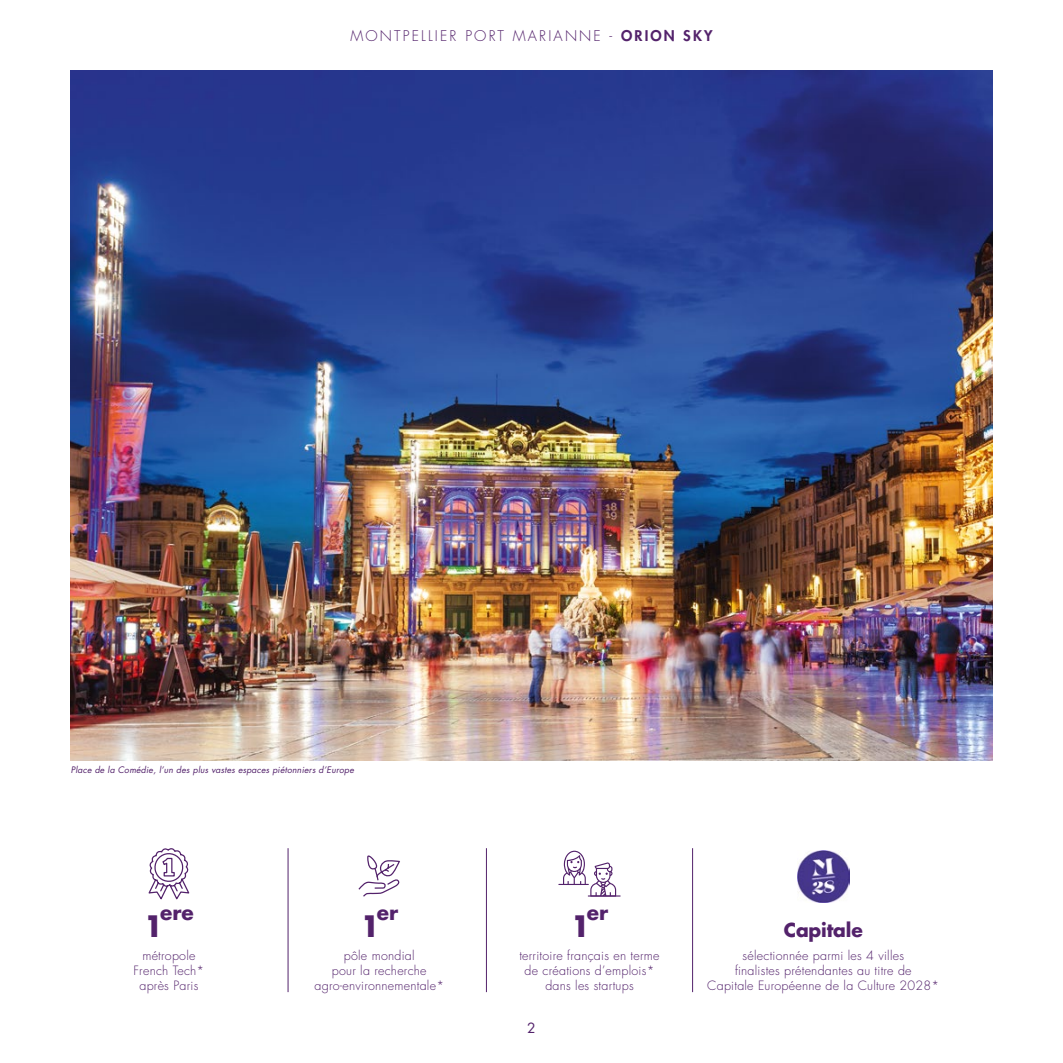
<style>
.page{position:relative;width:1063px;height:1063px;background:#fff}
.page>*{position:absolute;margin:0;border:0;box-sizing:border-box;transform-origin:0 0}
.t1{font:700 28.75px "Futura Std";color:#53226b}
.t2{font:700 20.12px "Futura Std";color:#53226b}
.t3{font:700 18.75px "Futura Std";letter-spacing:-.01em;color:#53226b}
.t4{font:300 14.38px "Futura Std";letter-spacing:.15em;color:#53226b}
.t5{font:13.75px "Futura Std";color:#53226b}
.t6{font:300 12.5px/15px "Futura Std";letter-spacing:.02em;color:#53226b;text-align:center}
.t7{font:italic 8.75px "Futura Std";letter-spacing:.02em;color:#53226b}
.s1{font-weight:800}
</style>
<div class="page">
<img style="left:71px;top:71px;width:921px;height:689px">
<svg style="left:563px;top:851px;width:53px;height:46px"></svg>
<hr style="left:558px;top:884px;width:31px;height:1px;background:#53226b">
<hr style="left:588px;top:895px;width:33px;height:2px;background:#53226b">
<svg style="left:148px;top:848px;width:42px;height:52px"></svg>
<svg style="left:358px;top:855px;width:42px;height:42px"></svg>
<hr style="left:288px;top:848px;width:1px;height:144px;background:#53226b">
<hr style="left:486px;top:848px;width:1px;height:144px;background:#53226b">
<hr style="left:692px;top:848px;width:1px;height:144px;background:#53226b">
<img style="left:797px;top:851px;width:52px;height:52px">
<p class="t4" style="left:350px;top:27px;width:364px">MONTPELLIER PORT MARIANNE - <span class="s1">ORION SKY</span></p>
<p class="t7" style="left:71px;top:764px;width:285px">Place de la Comédie, l’un des plus vastes espaces piétonniers d’Europe</p>
<h2 class="t2" style="left:160px;top:899px;width:35px">ere</h2>
<p class="t6" style="left:134px;top:948px;width:72px">métropole<br>French Tech* après Paris</p>
<h1 class="t1" style="left:144px;top:907px;width:21px">1</h1>
<h2 class="t2" style="left:377px;top:899px;width:23px">er</h2>
<p class="t6" style="left:315px;top:948px;width:131px">pôle mondial<br>pour la recherche agro-environnementale*</p>
<h1 class="t1" style="left:360px;top:907px;width:21px">1</h1>
<h2 class="t2" style="left:587px;top:899px;width:23px">er</h2>
<p class="t6" style="left:519px;top:948px;width:142px">territoire français en terme de créations d’emplois* dans les startups</p>
<h1 class="t1" style="left:571px;top:907px;width:21px">1</h1>
<h3 class="t3" style="left:784px;top:918px;width:80px">Capitale</h3>
<p class="t6" style="left:707px;top:948px;width:234px">sélectionnée parmi les 4 villes<br>finalistes prétendantes au titre de<br>Capitale Européenne de la Culture 2028*</p>
<p class="t5" style="left:527px;top:1019px;width:10px">2</p>
</div>
